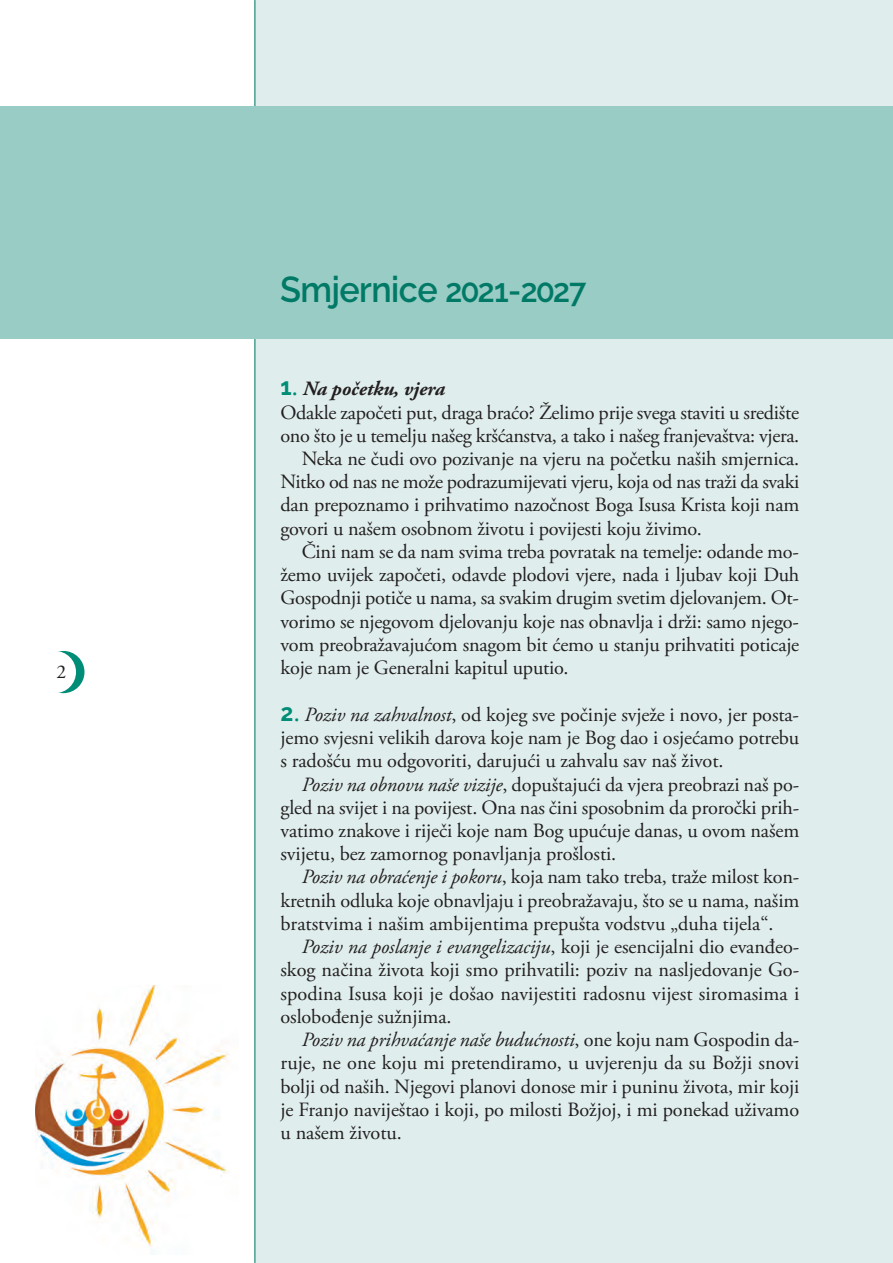
<style>
.page{position:relative;width:893px;height:1263px;background:#fff}
.page>*{position:absolute;margin:0;border:0;box-sizing:border-box;transform-origin:0 0}
.t1{font:600 36px "Raleway";letter-spacing:-.015em;color:#007a66;scale:.95 1}
.t2{font:20.25px/23.2px "Adobe Garamond Pro";letter-spacing:-.01em;color:#231f20;text-align:justify}
.t3{font:italic 700 20.25px "Adobe Garamond Pro";letter-spacing:-.005em;color:#231f20}
.t4{font:19.5px "Adobe Garamond";color:#231f20}
.s1{font-size:33px}
.s2{font-family:"Raleway";font-style:normal;font-size:24px;color:#008d77}
.s3{font-family:"Adobe Garamond";font-weight:400;font-style:normal;font-size:27px;color:#008d77}
.s4{font-family:"Raleway";font-weight:700;font-size:24px;color:#008d77}
.s5{font-family:"Adobe Garamond";font-size:27px;color:#008d77}
.s6{font-style:italic}
</style>
<div class="page">
<div style="left:256px;top:0;width:636px;height:1263px;background:#dfeeec"></div>
<hr style="left:254px;top:0;width:1px;height:1263px;background:#007a66">
<img style="left:36px;top:985px;width:194px;height:270px">
<div style="left:0;top:106px;width:892px;height:233px;background:#99ccc4"></div>
<div style="left:42px;top:651px;width:42px;height:42px;background:#008d77;border-radius:50%"></div>
<div style="left:34px;top:651px;width:42px;height:42px;background:#fff;border-radius:50%"></div>
<p class="t4" style="left:57px;top:664px;width:11px">2</p>
<h1 class="t1" style="left:280px;top:268px;width:324px">Smjernice <span class="s1">2021-2027</span></h1>
<p class="t3" style="left:280px;top:381px;width:166px"><span class="s2">1</span><span class="s3">.</span> Na početku, vjera</p>
<p class="t2" style="left:280px;top:402px;width:520px">Odakle započeti put, draga braćo? Želimo prije svega staviti u središte</p>
<p class="t2" style="left:280px;top:426px;width:520px">ono što je u temelju našeg kršćanstva, a tako i našeg franjevaštva: vjera.</p>
<p class="t2" style="left:302px;top:449px;width:499px">Neka ne čudi ovo pozivanje na vjeru na početku naših smjernica.</p>
<p class="t2" style="left:280px;top:472px;width:520px">Nitko od nas ne može podrazumijevati vjeru, koja od nas traži da svaki</p>
<p class="t2" style="left:280px;top:495px;width:520px">dan prepoznamo i prihvatimo nazočnost Boga Isusa Krista koji nam</p>
<p class="t2" style="left:280px;top:519px;width:423px">govori u našem osobnom životu i povijesti koju živimo.</p>
<p class="t2" style="left:302px;top:542px;width:499px">Čini nam se da nam svima treba povratak na temelje: odande mo-</p>
<p class="t2" style="left:280px;top:565px;width:520px">žemo uvijek započeti, odavde plodovi vjere, nada i ljubav koji Duh</p>
<p class="t2" style="left:280px;top:588px;width:520px">Gospodnji potiče u nama, sa svakim drugim svetim djelovanjem. Ot-</p>
<p class="t2" style="left:280px;top:612px;width:520px">vorimo se njegovom djelovanju koje nas obnavlja i drži: samo njego-</p>
<p class="t2" style="left:280px;top:635px;width:520px">vom preobražavajućom snagom bit ćemo u stanju prihvatiti poticaje</p>
<p class="t2" style="left:280px;top:658px;width:290px">koje nam je Generalni kapitul uputio.</p>
<p class="t2" style="left:280px;top:705px;width:520px"><span class="s4">2</span><span class="s5">.</span> <span class="s6">Poziv na zahvalnost</span>, od kojeg sve počinje svježe i novo, jer posta&shy;jemo svjesni velikih darova koje nam je Bog dao i osjećamo potrebu s radošću mu odgovoriti, darujući u zahvalu sav naš život.</p>
<p class="t2" style="left:280px;top:774px;width:520px;text-indent:21px"><span class="s6">Poziv na obnovu naše vizije</span>, dopuštajući da vjera preobrazi naš po&shy;gled na svijet i na povijest. Ona nas čini sposobnim da proročki prih&shy;vatimo znakove i riječi koje nam Bog upućuje danas, u ovom našem svijetu, bez zamornog ponavljanja prošlosti.</p>
<p class="t2" style="left:280px;top:867px;width:520px;text-indent:21px"><span class="s6">Poziv na obraćenje i pokoru</span>, koja nam tako treba, traže milost kon&shy;kretnih odluka koje obnavljaju i preobražavaju, što se u nama, našim bratstvima i našim ambijentima prepušta vodstvu „duha tijela“.</p>
<p class="t2" style="left:280px;top:937px;width:520px;text-indent:21px"><span class="s6">Poziv na poslanje i evangelizaciju</span>, koji je esencijalni dio evanđeo&shy;skog načina života koji smo prihvatili: poziv na nasljedovanje Go&shy;spodina Isusa koji je došao navijestiti radosnu vijest siromasima i oslobođenje sužnjima.</p>
<p class="t2" style="left:280px;top:1030px;width:520px;text-indent:21px"><span class="s6">Poziv na prihvaćanje naše budućnosti</span>, one koju nam Gospodin da&shy;ruje, ne one koju mi pretendiramo, u uvjerenju da su Božji snovi bolji od naših. Njegovi planovi donose mir i puninu života, mir koji je Franjo naviještao i koji, po milosti Božjoj, i mi ponekad uživamo u našem životu.</p>
</div>
